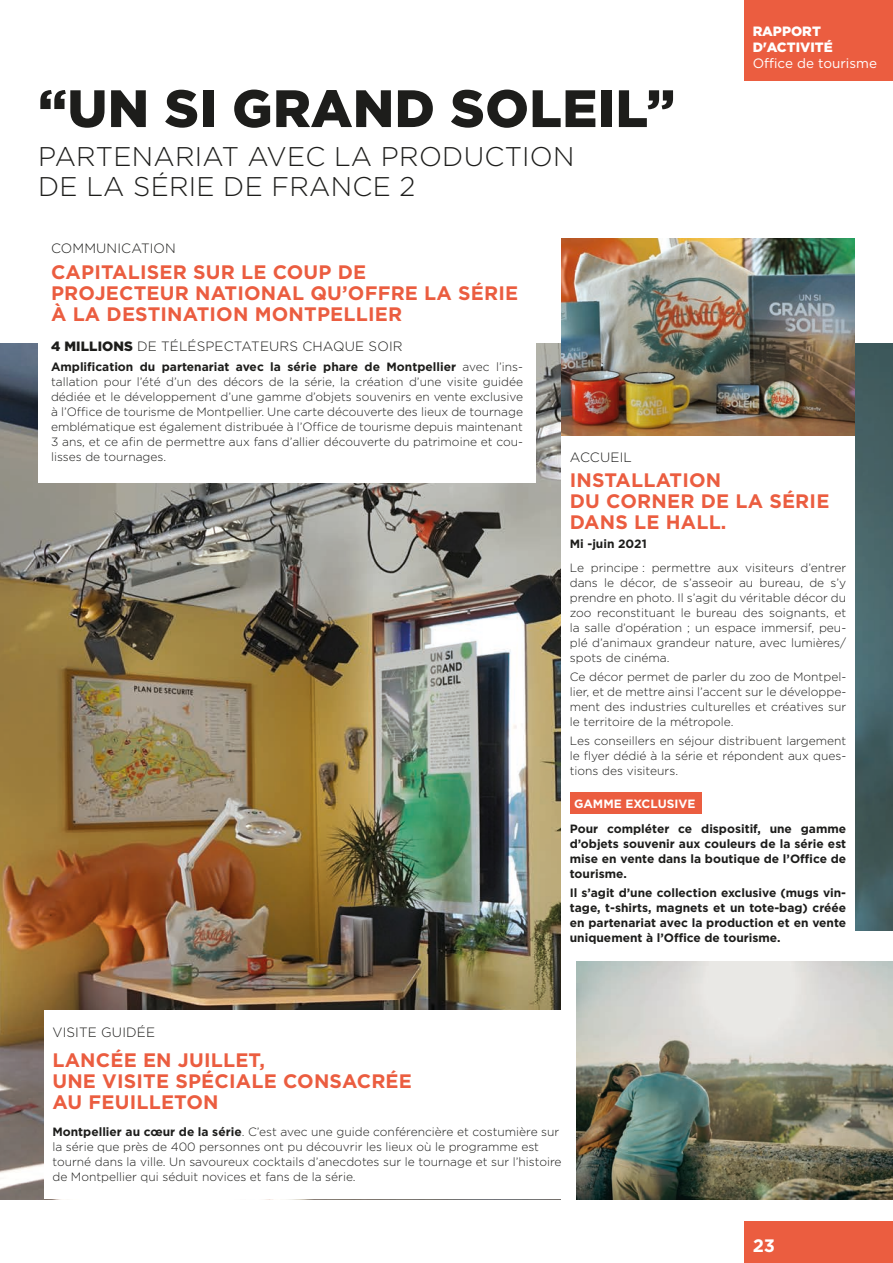
<style>
.page{position:relative;width:893px;height:1263px;background:#fff}
.page>*{position:absolute;margin:0;border:0;box-sizing:border-box;transform-origin:0 0}
.t1{font:900 52.5px "Gotham";letter-spacing:.01em;color:#1d1d1b}
.t2{font:300 27px/30px "Gotham";letter-spacing:.01em;color:#1d1d1b}
.t3{font:700 19.5px/21px "Gotham";letter-spacing:.01em;color:#eb5d40}
.t4{font:700 18px "Gotham";color:#fff}
.t5{font:300 13.5px "Gotham";letter-spacing:.01em;color:#1d1d1b}
.t6{font:900 13.5px/16.2px "Gotham";color:#fff}
.t7{font:13.5px "Gotham";color:#fff}
.t8{font:300 12px/15px "Gotham";color:#1d1d1b;text-align:justify}
.t9{font:700 12px/15px "Gotham";color:#1d1d1b;text-align:justify}
.t10{font:700 12px "Gotham";color:#fff}
.s1{font-weight:900}
.s2{font-weight:700}
</style>
<div class="page">
<div style="left:744px;top:1222px;width:149px;height:41px;background:#eb5d40"></div>
<div style="left:744px;top:0;width:149px;height:81px;background:#eb5d40"></div>
<img style="left:0;top:343px;width:893px;height:856px">
<div style="left:561px;top:931px;width:332px;height:270px;background:#fff"></div>
<div style="left:561px;top:435px;width:294px;height:517px;background:#fff"></div>
<div style="left:570px;top:792px;width:132px;height:22px;background:#eb5d40"></div>
<div style="left:38px;top:223px;width:498px;height:260px;background:#fff"></div>
<div style="left:44px;top:1011px;width:532px;height:188px;background:#fff"></div>
<img style="left:561px;top:238px;width:294px;height:197px">
<img style="left:576px;top:961px;width:317px;height:238px">
<h1 class="t1" style="left:38px;top:72px;width:638px">“UN SI GRAND SOLEIL”</h1>
<h2 class="t2" style="left:38px;top:140px;width:538px">PARTENARIAT AVEC LA PRODUCTION<br>DE LA SÉRIE DE FRANCE 2</h2>
<p class="t6" style="left:753px;top:23px;width:82px">RAPPORT<br>D'ACTIVITÉ</p>
<p class="t7" style="left:753px;top:55px;width:126px">Office de tourisme</p>
<p class="t5" style="left:51px;top:240px;width:126px">COMMUNICATION</p>
<h3 class="t3" style="left:51px;top:261px;width:469px">CAPITALISER SUR LE COUP DE<br>PROJECTEUR NATIONAL QU’OFFRE LA SÉRIE<br>À LA DESTINATION MONTPELLIER</h3>
<p class="t5" style="left:51px;top:338px;width:353px"><span class="s1">4 MILLIONS</span> DE TÉLÉSPECTATEURS CHAQUE SOIR</p>
<p class="t8" style="left:51px;top:358px;width:474px"><span class="s2">Amplification du partenariat avec la série phare de Montpellier</span> avec l’ins&shy;tallation pour l’été d’un des décors de la série, la création d’une visite guidée dédiée et le développement d’une gamme d’objets souvenirs en vente exclusive à l’Office de tourisme de Montpellier. Une carte découverte des lieux de tournage emblématique est également distribuée à l’Office de tourisme depuis maintenant 3 ans, et ce afin de permettre aux fans d’allier découverte du patrimoine et cou&shy;lisses de tournages.</p>
<p class="t5" style="left:570px;top:448px;width:64px">ACCUEIL</p>
<h3 class="t3" style="left:570px;top:469px;width:261px">INSTALLATION<br>DU CORNER DE LA SÉRIE<br>DANS LE HALL.</h3>
<p class="t9" style="left:570px;top:536px;width:78px">Mi -juin 2021</p>
<p class="t8" style="left:570px;top:560px;width:278px">Le principe : permettre aux visiteurs d’entrer dans le décor, de s’asseoir au bureau, de s’y prendre en photo. Il s’agit du véritable décor du zoo reconstituant le bureau des soignants, et la salle d’opération ; un espace immersif, peu&shy;plé d’animaux grandeur nature, avec lumières/ spots de cinéma.</p>
<p class="t8" style="left:570px;top:669px;width:278px">Ce décor permet de parler du zoo de Montpel&shy;lier, et de mettre ainsi l’accent sur le développe&shy;ment des industries culturelles et créatives sur le territoire de la métropole.</p>
<p class="t8" style="left:570px;top:733px;width:278px">Les conseillers en séjour distribuent largement le flyer dédié à la série et répondent aux ques&shy;tions des visiteurs.</p>
<p class="t10" style="left:574px;top:796px;width:123px">GAMME EXCLUSIVE</p>
<p class="t9" style="left:570px;top:821px;width:278px">Pour compléter ce dispositif, une gamme d’objets souvenir aux couleurs de la série est mise en vente dans la boutique de l’Office de tourisme.</p>
<p class="t9" style="left:570px;top:885px;width:278px">Il s’agit d’une collection exclusive (mugs vin&shy;tage, t-shirts, magnets et un tote-bag) créée en partenariat avec la production et en vente uniquement à l’Office de tourisme.</p>
<p class="t5" style="left:52px;top:1024px;width:104px">VISITE GUIDÉE</p>
<h3 class="t3" style="left:52px;top:1049px;width:361px">LANCÉE EN JUILLET,<br>UNE VISITE SPÉCIALE CONSACRÉE<br>AU FEUILLETON</h3>
<p class="t8" style="left:52px;top:1124px;width:511px;text-align:left"><span class="s2">Montpellier au cœur de la série</span>. C’est avec une guide conférencière et costumière sur la série que près de 400 personnes ont pu découvrir les lieux où le programme est tourné dans la ville. Un savoureux cocktails d’anecdotes sur le tournage et sur l’histoire de Montpellier qui séduit novices et fans de la série.</p>
<h3 class="t4" style="left:753px;top:1233px;width:24px">23</h3>
</div>
